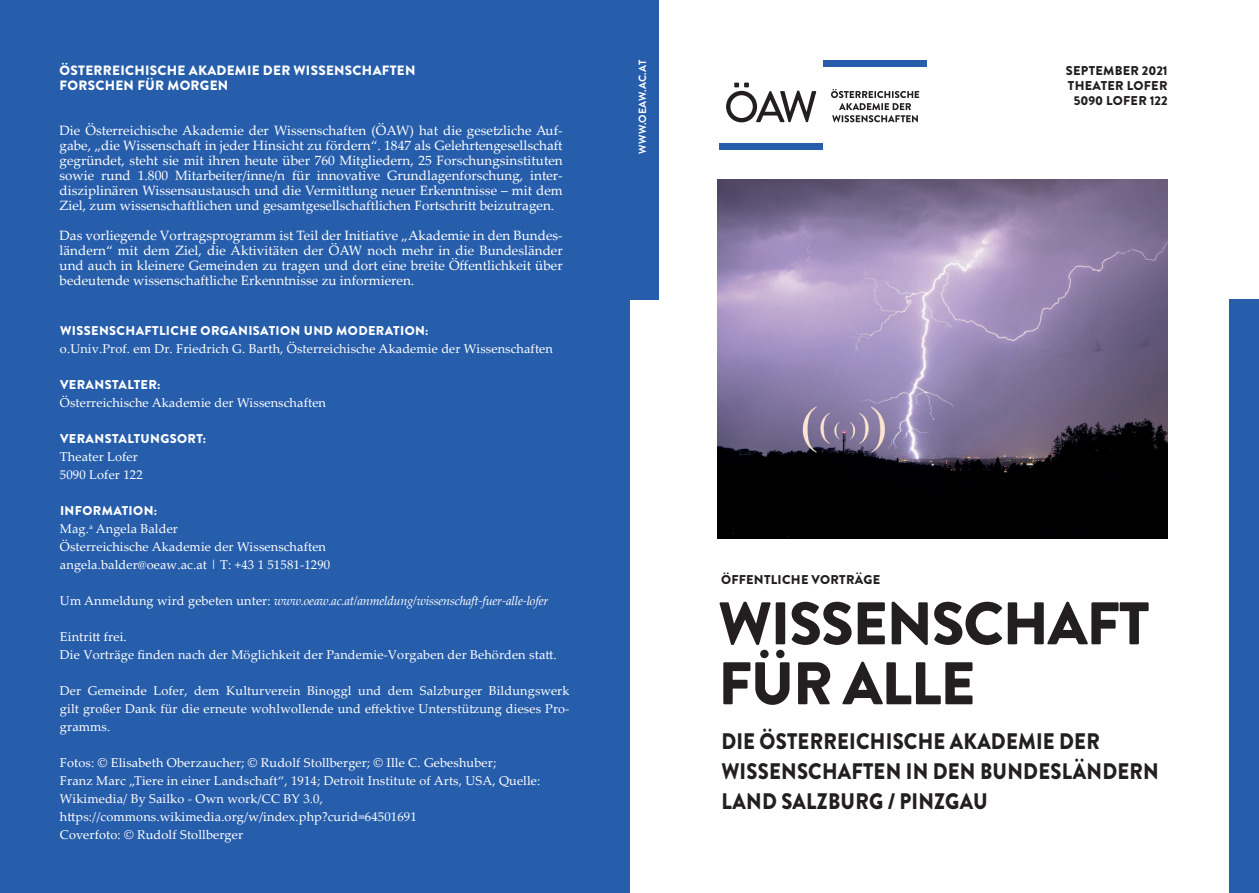
<style>
.page{position:relative;width:1259px;height:893px;background:#fff}
.page>*{position:absolute;margin:0;border:0;box-sizing:border-box;transform-origin:0 0}
.t1{font:900 60px/60px "Brandon Grotesque";letter-spacing:-.02em;color:#231f20}
.t2{font:900 22.5px/30px "Brandon Grotesque";letter-spacing:.01em;color:#231f20;scale:.9 1}
.t3{font:13.5px/15px "Palatino Linotype";color:#fff;text-align:justify}
.t4{font:900 13.5px/15px "Brandon Grotesque";letter-spacing:.02em;color:#fff}
.t5{font:12.75px/18px "Palatino Linotype";letter-spacing:.01em;color:#fff}
.t6{font:900 12.75px "Brandon Grotesque";letter-spacing:.03em;color:#fff}
.t7{font:italic 12.75px "Palatino Linotype";letter-spacing:-.02em;color:#fff}
.t8{font:900 12.75px/15px "Brandon Grotesque";letter-spacing:.02em;color:#231f20;text-align:right}
.t9{font:700 10.5px "Brandon Grotesque";letter-spacing:.02em;color:#fff}
.s1{font-style:normal}
</style>
<div class="page">
<div style="left:0;top:0;width:629px;height:893px;background:#275eac"></div>
<div style="left:629px;top:0;width:30px;height:300px;background:#275eac"></div>
<div style="left:719px;top:143px;width:104px;height:7px;background:#275eac"></div>
<div style="left:823px;top:60px;width:104px;height:7px;background:#275eac"></div>
<svg style="left:726px;top:83px;width:90px;height:39px"></svg>
<svg style="left:831px;top:89px;width:88px;height:33px"></svg>
<div style="left:1229px;top:300px;width:30px;height:593px;background:#275eac"></div>
<img style="left:717px;top:180px;width:450px;height:358px">
<p class="t4" style="left:60px;top:63px;width:357px">ÖSTERREICHISCHE AKADEMIE DER WISSENSCHAFTEN<br>FORSCHEN FÜR MORGEN</p>
<p class="t3" style="left:60px;top:122px;width:505px">Die Österreichische Akademie der Wissenschaften (ÖAW) hat die gesetzliche Auf&shy;gabe, „die Wissenschaft in jeder Hinsicht zu fördern“. 1847 als Gelehrtengesellschaft gegründet, steht sie mit ihren heute über 760 Mitgliedern, 25 Forschungsinstituten sowie rund 1.800 Mitarbeiter/inne/n für innovative Grundlagenforschung, inter&shy;disziplinären Wissensaustausch und die Vermittlung neuer Erkenntnisse – mit dem Ziel, zum wissenschaftlichen und gesamtgesellschaftlichen Fortschritt beizutragen.</p>
<p class="t3" style="left:60px;top:227px;width:505px">Das vorliegende Vortragsprogramm ist Teil der Initiative „Akademie in den Bundes&shy;ländern“ mit dem Ziel, die Aktivitäten der ÖAW noch mehr in die Bundesländer und auch in kleinere Gemeinden zu tragen und dort eine breite Öffentlichkeit über bedeutende wissenschaftliche Erkenntnisse zu informieren.</p>
<p class="t6" style="left:60px;top:322px;width:370px">WISSENSCHAFTLICHE ORGANISATION UND MODERATION:</p>
<p class="t5" style="left:60px;top:339px;width:494px">o.Univ.Prof. em Dr. Friedrich G. Barth, Österreichische Akademie der Wissenschaften</p>
<p class="t6" style="left:60px;top:376px;width:102px">VERANSTALTER:</p>
<p class="t5" style="left:60px;top:393px;width:267px">Österreichische Akademie der Wissenschaften</p>
<p class="t6" style="left:60px;top:430px;width:148px">VERANSTALTUNGSORT:</p>
<p class="t5" style="left:60px;top:447px;width:84px">Theater Lofer<br>5090 Lofer 122</p>
<p class="t6" style="left:60px;top:502px;width:98px">INFORMATION:</p>
<p class="t5" style="left:60px;top:519px;width:272px">Mag.<sup>a</sup> Angela Balder<br>Österreichische Akademie der Wissenschaften angela.balder@oeaw.ac.at | T: +43 1 51581-1290</p>
<p class="t7" style="left:60px;top:592px;width:490px"><span class="s1">Um Anmeldung wird gebeten unter:</span> www.oeaw.ac.at/anmeldung/wissenschaft-fuer-alle-lofer</p>
<p class="t5" style="left:60px;top:627px;width:498px">Eintritt frei.<br>Die Vorträge finden nach der Möglichkeit der Pandemie-Vorgaben der Behörden statt.</p>
<p class="t5" style="left:60px;top:681px;width:511px;text-align:justify">Der Gemeinde Lofer, dem Kulturverein Binoggl und dem Salzburger Bildungswerk gilt großer Dank für die erneute wohlwollende und effektive Unterstützung dieses Pro&shy;gramms.</p>
<p class="t5" style="left:60px;top:753px;width:482px">Fotos: © Elisabeth Oberzaucher; © Rudolf Stollberger; © Ille C. Gebeshuber;<br>Franz Marc „Tiere in einer Landschaft“, 1914; Detroit Institute of Arts, USA, Quelle:<br>Wikimedia/ By Sailko - Own work/CC BY 3.0, https://commons.wikimedia.org/w/index.php?curid=64501691<br>Coverfoto: © Rudolf Stollberger</p>
<p class="t9" style="left:635px;top:154px;width:95px;rotate:-90deg">WWW.OEAW.AC.AT</p>
<p class="t9" style="left:637px;top:154px;width:95px;rotate:-90deg">WWW.OEAW.AC.AT</p>
<p class="t8" style="left:1066px;top:63px;width:103px">SEPTEMBER 2021<br>THEATER LOFER<br>5090 LOFER 122</p>
<p class="t8" style="left:721px;top:573px;width:161px">ÖFFENTLICHE VORTRÄGE</p>
<h1 class="t1" style="left:718px;top:594px;width:433px">WISSENSCHAFT<br>FÜR ALLE</h1>
<h2 class="t2" style="left:721px;top:727px;width:487px">DIE ÖSTERREICHISCHE AKADEMIE DER<br>WISSENSCHAFTEN IN DEN BUNDESLÄNDERN<br>LAND SALZBURG / PINZGAU</h2>
</div>
